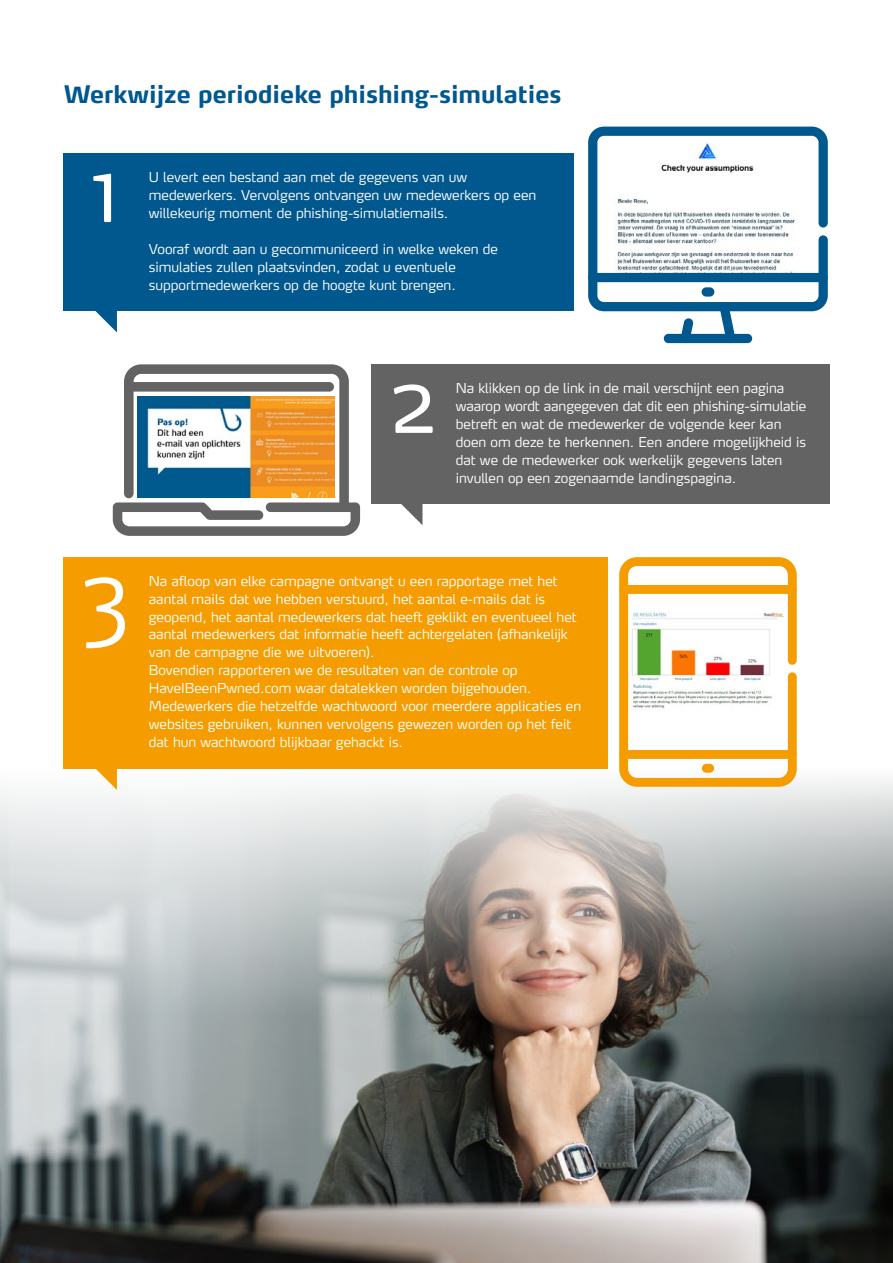
<style>
.page{position:relative;width:893px;height:1263px;background:#fff}
.page>*{position:absolute;margin:0;border:0;box-sizing:border-box;transform-origin:0 0}
.t1{font:300 90px "Max";color:#fff}
.t2{font:700 24px "Max";color:#00588e}
.t3{font:300 13.5px/18px "Max";color:#fff}
</style>
<div class="page">
<img style="left:0;top:779px;width:893px;height:484px">
<div style="left:64px;top:154px;width:510px;height:157px;background:#00588e"></div>
<svg style="left:95px;top:311px;width:22px;height:21px"></svg>
<div style="left:371px;top:364px;width:459px;height:140px;background:#646363"></div>
<svg style="left:401px;top:504px;width:21px;height:21px"></svg>
<svg style="left:588px;top:127px;width:240px;height:216px"></svg>
<div style="left:588px;top:273px;width:240px;height:9px;background:#00588e;border-radius:5px"></div>
<div style="left:702px;top:287px;width:12px;height:10px;background:#00588e;border-radius:5px"></div>
<svg style="left:113px;top:364px;width:247px;height:172px"></svg>
<div style="left:124px;top:382px;width:210px;height:10px;background:#646363;border-radius:5px"></div>
<div style="left:64px;top:557px;width:544px;height:212px;background:#f59c00"></div>
<svg style="left:95px;top:769px;width:22px;height:21px"></svg>
<svg style="left:619px;top:557px;width:178px;height:230px"></svg>
<div style="left:702px;top:764px;width:12px;height:9px;background:#f59c00;border-radius:4px"></div>
<div style="left:619px;top:750px;width:178px;height:9px;background:#f59c00;border-radius:4px"></div>
<div style="left:619px;top:585px;width:178px;height:9px;background:#f59c00;border-radius:4px"></div>
<h2 class="t2" style="left:64px;top:79px;width:499px">Werkwijze periodieke phishing-simulaties</h2>
<h1 class="t1" style="left:92px;top:133px;width:26px">1</h1>
<p class="t3" style="left:149px;top:168px;width:389px">U levert een bestand aan met de gegevens van uw medewerkers. Vervolgens ontvangen uw medewerkers op een willekeurig moment de phishing-simulatiemails.</p>
<p class="t3" style="left:149px;top:240px;width:351px">Vooraf wordt aan u gecommuniceerd in welke weken de simulaties zullen plaatsvinden, zodat u eventuele supportmedewerkers op de hoogte kunt brengen.</p>
<h1 class="t1" style="left:387px;top:344px;width:52px">2</h1>
<p class="t3" style="left:456px;top:379px;width:352px">Na klikken op de link in de mail verschijnt een pagina waarop wordt aangegeven dat dit een phishing-simulatie betreft en wat de medewerker de volgende keer kan doen om deze te herkennen. Een andere mogelijkheid is dat we de medewerker ook werkelijk gegevens laten invullen op een zogenaamde landingspagina.</p>
<h1 class="t1" style="left:81px;top:536px;width:50px">3</h1>
<p class="t3" style="left:149px;top:571px;width:434px">Na afloop van elke campagne ontvangt u een rapportage met het aantal mails dat we hebben verstuurd, het aantal e-mails dat is geopend, het aantal medewerkers dat heeft geklikt en eventueel het aantal medewerkers dat informatie heeft achtergelaten (afhankelijk van de campagne die we uitvoeren).<br>Bovendien rapporteren we de resultaten van de controle op HaveIBeenPwned.com waar datalekken worden bijgehouden.<br>Medewerkers die hetzelfde wachtwoord voor meerdere applicaties en websites gebruiken, kunnen vervolgens gewezen worden op het feit dat hun wachtwoord blijkbaar gehackt is.</p>
</div>
